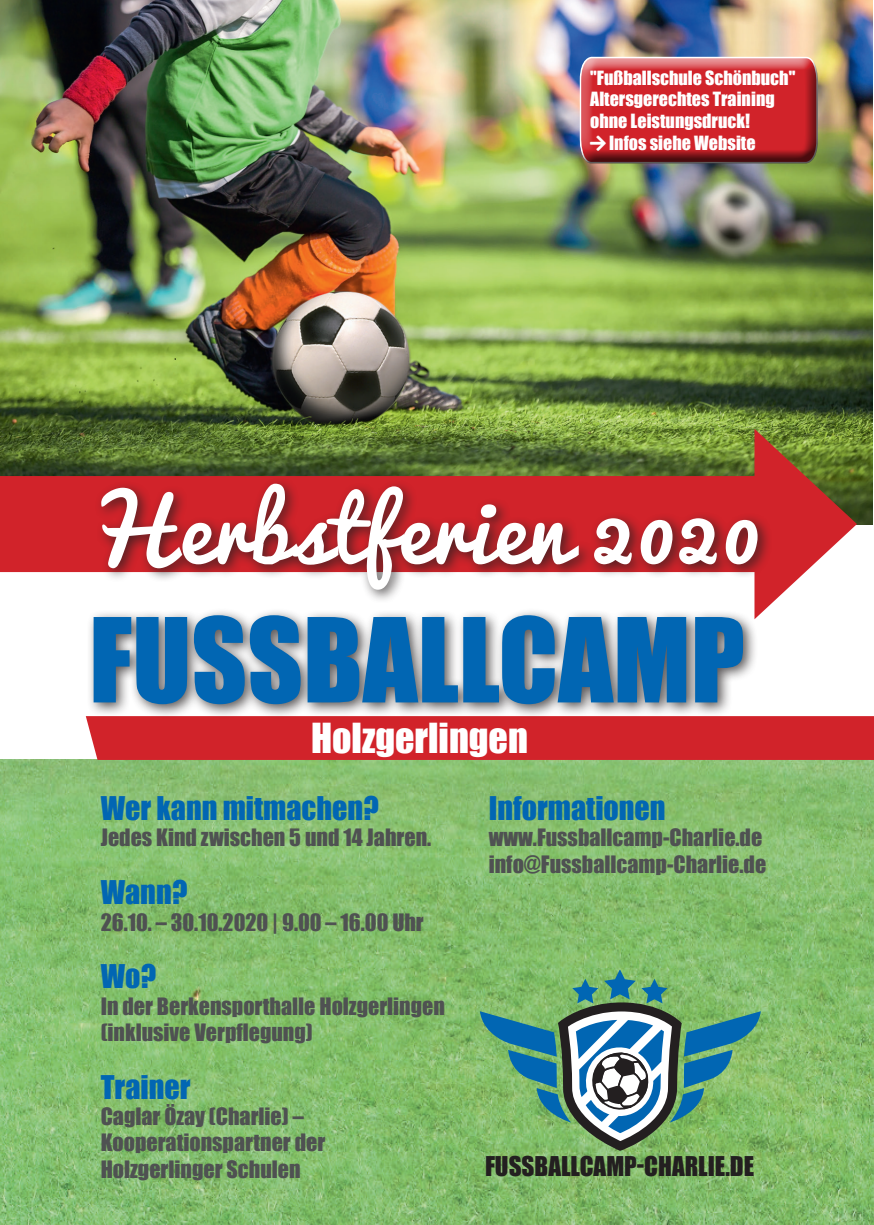
<style>
.page{position:relative;width:874px;height:1225px;background:#fff}
.page>*{position:absolute;margin:0;border:0;box-sizing:border-box;transform-origin:0 0}
.t1{font:108px "Impact";color:#0166b3}
.t2{font:86px "Pacifico";letter-spacing:.02em;color:#fff}
.t3{font:38px "Impact";color:#fff}
.t4{font:30px "Impact";color:#0166b3}
.t5{font:25px "Impact";color:#231f20}
.t6{font:22px/26.4px "Impact";color:#4f5152}
.t7{font:18px "Impact";color:#fff}
</style>
<div class="page">
<img style="left:0;top:759px;width:873px;height:466px">
<img style="left:0;top:0;width:871px;height:524px">
<div style="left:86px;top:716px;width:787px;height:44px;background:#d1232a"></div>
<div style="left:0;top:476px;width:780px;height:96px;background:#d1232a"></div>
<svg style="left:754px;top:429px;width:102px;height:188px"></svg>
<div style="left:87px;top:608px;width:670px;height:111px;background:#231f20;opacity:.75"></div>
<div style="left:94px;top:476px;width:678px;height:128px;background:#231f20;opacity:.75"></div>
<svg style="left:479px;top:970px;width:281px;height:185px;background:#6ea382"></svg>
<div style="left:578px;top:56px;width:245px;height:108px;background:#231f20;opacity:.75"></div>
<svg style="left:578px;top:56px;width:240px;height:108px;background:#c33238"></svg>
<p class="t7" style="left:590px;top:64px;width:206px">"Fußballschule Schönbuch"</p>
<p class="t7" style="left:590px;top:85px;width:186px">Altersgerechtes Training</p>
<p class="t7" style="left:590px;top:107px;width:161px">ohne Leistungsdruck!</p>
<p class="t7" style="left:608px;top:129px;width:148px">Infos siehe Website</p>
<h2 class="t2" style="left:86px;top:455px;width:676px">Herbstferien 2020</h2>
<h1 class="t1" style="left:89px;top:576px;width:657px">FUSSBALLCAMP</h1>
<h3 class="t3" style="left:311px;top:708px;width:218px">Holzgerlingen</h3>
<h3 class="t4" style="left:101px;top:785px;width:279px">Wer kann mitmachen?</h3>
<p class="t6" style="left:101px;top:824px;width:332px">Jedes Kind zwischen 5 und 14 Jahren.</p>
<h3 class="t4" style="left:101px;top:869px;width:88px">Wann?</h3>
<p class="t6" style="left:101px;top:908px;width:324px">26.10. – 30.10.2020 | 9.00 – 16.00 Uhr</p>
<h3 class="t4" style="left:101px;top:953px;width:57px">Wo?</h3>
<p class="t6" style="left:101px;top:992px;width:345px">In der Berkensporthalle Holzgerlingen (inklusive Verpflegung)</p>
<h3 class="t4" style="left:101px;top:1063px;width:91px">Trainer</h3>
<p class="t6" style="left:101px;top:1102px;width:226px">Caglar Özay (Charlie) –<br>Kooperationspartner der<br>Holzgerlinger Schulen</p>
<h3 class="t4" style="left:488px;top:785px;width:178px">Informationen</h3>
<p class="t6" style="left:488px;top:824px;width:279px">www.Fussballcamp-Charlie.de info@Fussballcamp-Charlie.de</p>
<p class="t5" style="left:484px;top:1146px;width:270px">FUSSBALLCAMP-CHARLIE.DE</p>
</div>
